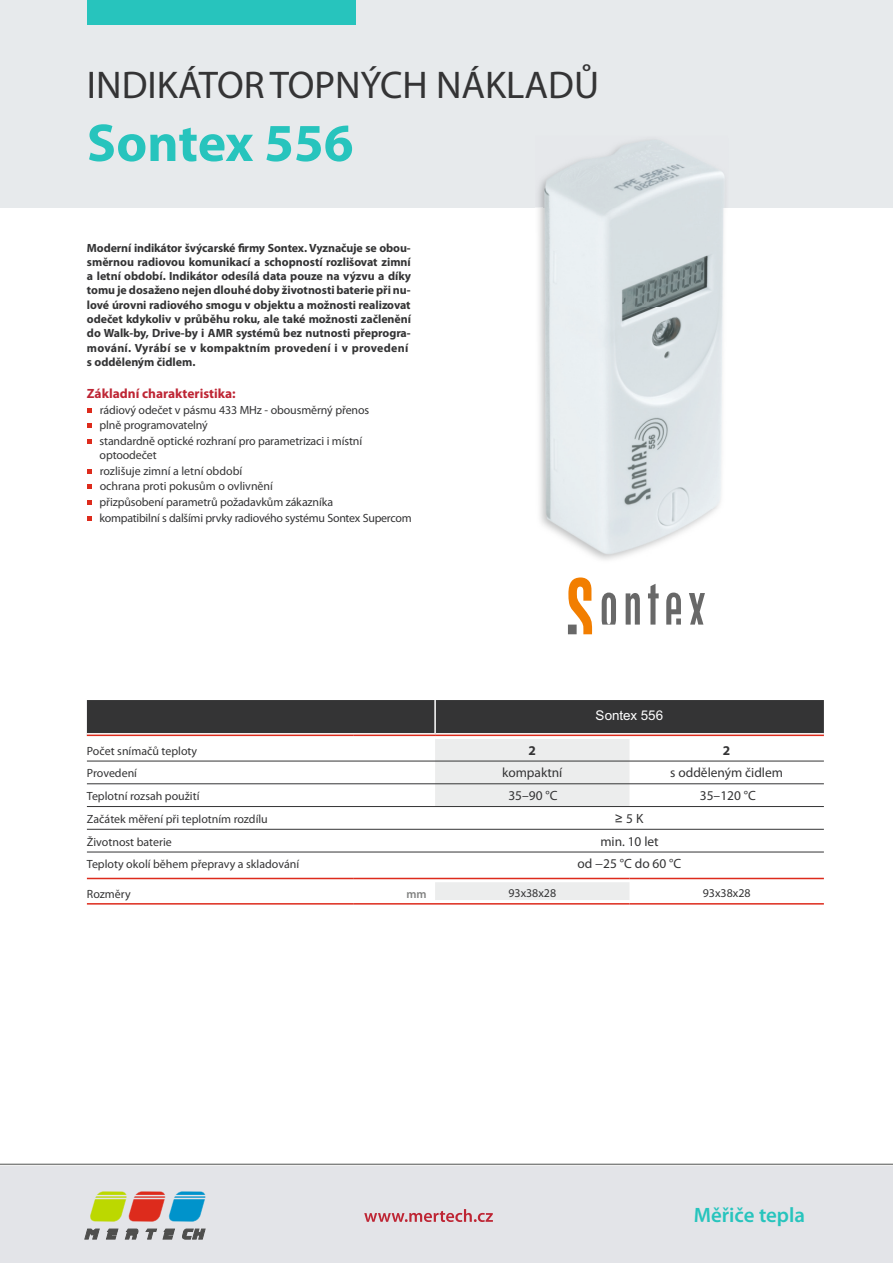
<style>
.page{position:relative;width:893px;height:1263px;background:#fff}
.page>*{position:absolute;margin:0;border:0;box-sizing:border-box;transform-origin:0 0}
.t1{font:700 53.7px "Myriad Pro";color:#27c4bd}
.t2{font:38.7px "Myriad Pro";color:#343435}
.t3{font:600 20.85px "Myriad Pro";color:#27c4bd}
.t4{font:13.35px "Myriad Pro";color:#343435}
.t5{font:700 13.35px "Myriad Pro";color:#be2534}
.t6{font:13.35px "Arial";color:#fff}
.t7{font:700 13.35px "Myriad Pro";color:#343435}
.t8{font:11.85px/15.6px "Myriad Pro";letter-spacing:-.01em;color:#343435}
.t9{font:700 11.85px/14.2px "Myriad Pro";color:#343435}
.t10{font:600 11.85px "Myriad Pro";color:#818281}
.s1{font-family:"Arial"}
</style>
<div class="page">
<div style="left:0;top:0;width:893px;height:207px;background:#e7eaec"></div>
<div style="left:87px;top:0;width:268px;height:25px;background:#27c4bd"></div>
<svg style="left:87px;top:408px;width:5px;height:5px"></svg>
<svg style="left:87px;top:423px;width:5px;height:5px"></svg>
<svg style="left:87px;top:439px;width:5px;height:5px"></svg>
<svg style="left:87px;top:469px;width:5px;height:5px"></svg>
<svg style="left:87px;top:484px;width:5px;height:5px"></svg>
<svg style="left:87px;top:500px;width:5px;height:5px"></svg>
<svg style="left:87px;top:516px;width:5px;height:4px"></svg>
<img style="left:535px;top:179px;width:9px;height:346px">
<img style="left:544px;top:139px;width:185px;height:421px">
<svg style="left:87px;top:700px;width:737px;height:200px"></svg>
<hr style="left:87px;top:875px;width:293px;height:4px;background:#fff">
<hr style="left:380px;top:875px;width:55px;height:4px;background:#fff">
<hr style="left:435px;top:875px;width:194px;height:4px;background:#fff">
<hr style="left:629px;top:875px;width:195px;height:4px;background:#fff">
<div style="left:435px;top:733px;width:389px;height:6px;background:#fdf6f5"></div>
<div style="left:87px;top:733px;width:348px;height:6px;background:#fdf6f6"></div>
<svg style="left:87px;top:904px;width:737px;height:1px"></svg>
<svg style="left:87px;top:877px;width:737px;height:5px"></svg>
<hr style="left:434px;top:700px;width:2px;height:33px;background:#fff">
<hr style="left:435px;top:734px;width:389px;height:2px;background:#dd2b1c">
<hr style="left:87px;top:783px;width:737px;height:1px;background:#343435">
<hr style="left:87px;top:806px;width:737px;height:1px;background:#343435">
<hr style="left:87px;top:829px;width:737px;height:1px;background:#343435">
<hr style="left:87px;top:852px;width:737px;height:1px;background:#343435">
<hr style="left:87px;top:734px;width:266px;height:2px;background:#dd2b1c">
<hr style="left:353px;top:734px;width:82px;height:2px;background:#dd2b1c">
<hr style="left:87px;top:761px;width:737px;height:1px;background:#343435">
<hr style="left:87px;top:903px;width:266px;height:1px;background:#dd2b1c">
<hr style="left:353px;top:903px;width:276px;height:1px;background:#dd2b1c">
<hr style="left:629px;top:903px;width:195px;height:1px;background:#dd2b1c">
<hr style="left:87px;top:878px;width:266px;height:1px;background:#dd2b1c">
<hr style="left:353px;top:878px;width:276px;height:1px;background:#dd2b1c">
<hr style="left:629px;top:878px;width:195px;height:1px;background:#dd2b1c">
<svg style="left:568px;top:577px;width:137px;height:57px"></svg>
<div style="left:0;top:1166px;width:893px;height:97px;background:#e3e4e8"></div>
<hr style="left:0;top:1164px;width:893px;height:1px;background:#818281">
<svg style="left:364px;top:1209px;width:129px;height:13px"></svg>
<svg style="left:84px;top:1191px;width:122px;height:48px"></svg>
<hr style="left:82px;top:1198px;width:129px;height:1px;background:#e3e4e8">
<hr style="left:83px;top:1195px;width:129px;height:1px;background:#e3e4e8">
<h2 class="t2" style="left:87px;top:69px;width:514px">INDIKÁTOR TOPNÝCH NÁKLADŮ</h2>
<h1 class="t1" style="left:87px;top:121px;width:268px">Sontex 556</h1>
<p class="t9" style="left:87px;top:241px;width:326px">Moderní indikátor švýcarské firmy Sontex. Vyznačuje se obou&shy;směrnou radiovou komunikací a schopností rozlišovat zimní a letní období. Indikátor odesílá data pouze na výzvu a díky tomu je dosaženo nejen dlouhé doby životnosti baterie při nu&shy;lové úrovni radiového smogu v objektu a možnosti realizovat odečet kdykoliv v průběhu roku, ale také možnosti začlenění do Walk-by, Drive-by i AMR systémů bez nutnosti přeprogra&shy;mování. Vyrábí se v kompaktním provedení i v provedení s odděleným čidlem.</p>
<p class="t5" style="left:87px;top:388px;width:150px">Základní charakteristika:</p>
<p class="t8" style="left:100px;top:403px;width:271px">rádiový odečet v pásmu 433 MHz - obousměrný přenos plně programovatelný<br>standardně optické rozhraní pro parametrizaci i místní</p>
<p class="t8" style="left:100px;top:448px;width:314px">optoodečet<br>rozlišuje zimní a letní období<br>ochrana proti pokusům o ovlivnění<br>přizpůsobení parametrů požadavkům zákazníka<br>kompatibilní s dalšími prvky radiového systému Sontex Supercom</p>
<p class="t6" style="left:596px;top:711px;width:69px">Sontex 556</p>
<p class="t8" style="left:87px;top:744px;width:112px">Počet snímačů teploty</p>
<p class="t7" style="left:529px;top:745px;width:9px">2</p>
<p class="t7" style="left:723px;top:745px;width:9px">2</p>
<p class="t8" style="left:87px;top:767px;width:52px">Provedení</p>
<p class="t4" style="left:502px;top:767px;width:62px">kompaktní</p>
<p class="t4" style="left:670px;top:767px;width:114px">s odděleným čidlem</p>
<p class="t8" style="left:87px;top:789px;width:114px">Teplotní rozsah použití</p>
<p class="t4" style="left:508px;top:790px;width:51px">35–90 °C</p>
<p class="t4" style="left:700px;top:790px;width:58px">35–120 °C</p>
<p class="t8" style="left:87px;top:812px;width:182px">Začátek měření při teplotním rozdílu</p>
<p class="t4" style="left:615px;top:813px;width:30px"><span class="s1">≥</span> 5 K</p>
<p class="t8" style="left:87px;top:835px;width:86px">Životnost baterie</p>
<p class="t4" style="left:600px;top:836px;width:60px">min. 10 let</p>
<p class="t8" style="left:87px;top:858px;width:214px">Teploty okolí během přepravy a skladování</p>
<p class="t4" style="left:577px;top:858px;width:105px">od −25 °C do 60 °C</p>
<p class="t8" style="left:87px;top:887px;width:45px">Rozměry</p>
<p class="t10" style="left:406px;top:889px;width:22px">mm</p>
<p class="t8" style="left:508px;top:886px;width:49px">93x38x28</p>
<p class="t8" style="left:703px;top:886px;width:49px">93x38x28</p>
<h3 class="t3" style="left:694px;top:1206px;width:113px">Měřiče tepla</h3>
</div>
